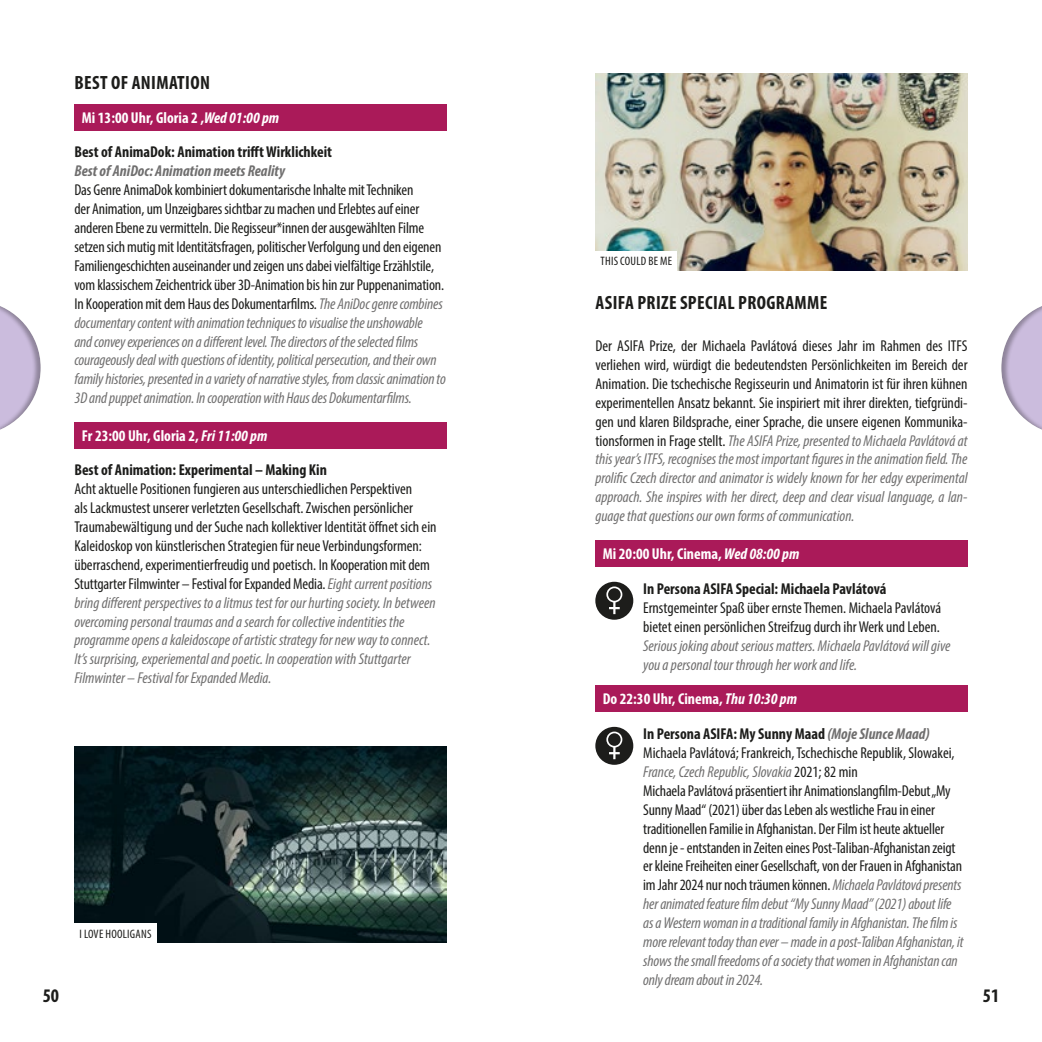
<style>
.page{position:relative;width:1042px;height:1042px;background:#fff}
.page>*{position:absolute;margin:0;border:0;box-sizing:border-box;transform-origin:0 0}
.t1{font:700 condensed 19.25px "Myriad Pro";letter-spacing:.02em;color:#1d1d1b}
.t2{font:condensed 15.75px/18.9px "Myriad Pro";letter-spacing:-.01em;color:#1d1d1b}
.t3{font:700 condensed 15.75px "Myriad Pro";color:#1d1d1b}
.t4{font:700 condensed 15.75px "Myriad Pro";color:#fff}
.t5{font:italic condensed 15.75px/18.9px "Myriad Pro";color:#706f6f}
.t6{font:italic 700 condensed 15.75px "Myriad Pro";color:#706f6f}
.t7{font:condensed 12.25px "Myriad Pro";letter-spacing:.02em;color:#1d1d1b}
.s1{font-style:italic}
.s2{font-style:italic;color:#706f6f}
.s3{font-weight:700}
.s4{font-weight:700;font-style:italic;color:#706f6f}
</style>
<div class="page">
<div style="left:74px;top:104px;width:372px;height:27px;background:#aa1a59"></div>
<div style="left:595px;top:540px;width:372px;height:27px;background:#aa1a59"></div>
<div style="left:595px;top:685px;width:372px;height:27px;background:#aa1a59"></div>
<div style="left:74px;top:422px;width:372px;height:27px;background:#aa1a59"></div>
<img style="left:74px;top:746px;width:372px;height:197px">
<img style="left:595px;top:74px;width:372px;height:196px">
<div style="left:74px;top:923px;width:83px;height:20px;background:#fff"></div>
<div style="left:595px;top:582px;width:38px;height:38px;background:#1d1d1b;border-radius:50%"></div>
<div style="left:606px;top:586px;width:16px;height:16px;border:2px solid #fff;border-radius:50%"></div>
<svg style="left:609px;top:601px;width:11px;height:13px"></svg>
<div style="left:595px;top:727px;width:38px;height:38px;background:#1d1d1b;border-radius:50%"></div>
<div style="left:606px;top:731px;width:16px;height:16px;border:2px solid #fff;border-radius:50%"></div>
<svg style="left:609px;top:746px;width:11px;height:13px"></svg>
<div style="left:595px;top:251px;width:82px;height:19px;background:#fff"></div>
<div style="left:998px;top:299px;width:44px;height:137px;background:#1d1d1b;opacity:.33"></div>
<div style="left:0;top:299px;width:44px;height:137px;background:#1d1d1b;opacity:.33"></div>
<p class="t1" style="left:75px;top:70px;width:137px">BEST OF ANIMATION</p>
<p class="t4" style="left:82px;top:108px;width:199px">Mi 13:00 Uhr, Gloria 2 ,<span class="s1">Wed 01:00 pm</span></p>
<p class="t3" style="left:74px;top:142px;width:259px">Best of AnimaDok: Animation trifft Wirklichkeit</p>
<p class="t6" style="left:74px;top:161px;width:212px">Best of AniDoc: Animation meets Reality</p>
<p class="t2" style="left:74px;top:180px;width:373px">Das Genre AnimaDok kombiniert dokumentarische Inhalte mit Techniken<br>der Animation, um Unzeigbares sichtbar zu machen und Erlebtes auf einer anderen Ebene zu vermitteln. Die Regisseur*innen der ausgewählten Filme setzen sich mutig mit Identitätsfragen, politischer Verfolgung und den eigenen Familiengeschichten auseinander und zeigen uns dabei vielfältige Erzählstile, vom klassischem Zeichentrick über 3D-Animation bis hin zur Puppenanimation.<br>In Kooperation mit dem Haus des Dokumentarfilms. <span class="s2">The AniDoc genre combines documentary content with animation techniques to visualise the unshowable<br>and convey experiences on a different level. The directors of the selected films courageously deal with questions of identity, political persecution, and their own family histories, presented in a variety of narrative styles, from classic animation to 3D and puppet animation. In cooperation with Haus des Dokumentarfilms.</span></p>
<p class="t4" style="left:82px;top:426px;width:187px">Fr 23:00 Uhr, Gloria 2, <span class="s1">Fri 11:00 pm</span></p>
<p class="t3" style="left:74px;top:460px;width:254px">Best of Animation: Experimental – Making Kin</p>
<p class="t2" style="left:74px;top:479px;width:364px">Acht aktuelle Positionen fungieren aus unterschiedlichen Perspektiven<br>als Lackmustest unserer verletzten Gesellschaft. Zwischen persönlicher Traumabewältigung und der Suche nach kollektiver Identität öffnet sich ein Kaleidoskop von künstlerischen Strategien für neue Verbindungsformen: überraschend, experimentierfreudig und poetisch. In Kooperation mit dem Stuttgarter Filmwinter – Festival for Expanded Media. <span class="s2">Eight current positions bring different perspectives to a litmus test for our hurting society. In between overcoming personal traumas and a search for collective indentities the programme opens a kaleidoscope of artistic strategy for new way to connect.<br>It’s surprising, experiemental and poetic. In cooperation with Stuttgarter Filmwinter – Festival for Expanded Media.</span></p>
<p class="t7" style="left:600px;top:254px;width:73px">THIS COULD BE ME</p>
<p class="t1" style="left:595px;top:291px;width:233px">ASIFA PRIZE SPECIAL PROGRAMME</p>
<p class="t2" style="left:595px;top:336px;width:374px;text-align:justify">Der ASIFA Prize, der Michaela Pavlátová dieses Jahr im Rahmen des ITFS verliehen wird, würdigt die bedeutendsten Persönlichkeiten im Bereich der Animation. Die tschechische Regisseurin und Animatorin ist für ihren kühnen experimentellen Ansatz bekannt. Sie inspiriert mit ihrer direkten, tiefgründi&shy;gen und klaren Bildsprache, einer Sprache, die unsere eigenen Kommunika&shy;tionsformen in Frage stellt. <span class="s2">The ASIFA Prize, presented to Michaela Pavlátová at this year’s ITFS, recognises the most important figures in the animation field. The prolific Czech director and animator is widely known for her edgy experimental approach. She inspires with her direct, deep and clear visual language, a lan&shy;guage that questions our own forms of communication.</span></p>
<p class="t4" style="left:603px;top:544px;width:198px">Mi 20:00 Uhr, Cinema, <span class="s1">Wed 08:00 pm</span></p>
<p class="t3" style="left:643px;top:579px;width:245px">In Persona ASIFA Special: Michaela Pavlátová</p>
<p class="t2" style="left:643px;top:598px;width:300px">Ernstgemeinter Spaß über ernste Themen. Michaela Pavlátová bietet einen persönlichen Streifzug durch ihr Werk und Leben.</p>
<p class="t5" style="left:643px;top:636px;width:309px">Serious joking about serious matters. Michaela Pavlátová will give you a personal tour through her work and life.</p>
<p class="t4" style="left:603px;top:689px;width:196px">Do 22:30 Uhr, Cinema, <span class="s1">Thu 10:30 pm</span></p>
<p class="t2" style="left:643px;top:724px;width:322px"><span class="s3">In Persona ASIFA: My Sunny Maad</span> <span class="s4">(Moje Slunce Maad)<br></span>Michaela Pavlátová; Frankreich, Tschechische Republik, Slowakei, <span class="s2">France, Czech Republic, Slovakia</span> 2021; 82 min<br>Michaela Pavlátová präsentiert ihr Animationslangfilm-Debut „My Sunny Maad“ (2021) über das Leben als westliche Frau in einer traditionellen Familie in Afghanistan. Der Film ist heute aktueller denn je - entstanden in Zeiten eines Post-Taliban-Afghanistan zeigt er kleine Freiheiten einer Gesellschaft, von der Frauen in Afghanistan im Jahr 2024 nur noch träumen können. <span class="s2">Michaela Pavlátová presents her animated feature film debut “My Sunny Maad” (2021) about life as a Western woman in a traditional family in Afghanistan. The film is more relevant today than ever – made in a post-Taliban Afghanistan, it shows the small freedoms of a society that women in Afghanistan can only dream about in 2024.</span></p>
<p class="t7" style="left:79px;top:926px;width:73px">I LOVE HOOLIGANS</p>
<p class="t1" style="left:43px;top:983px;width:18px">50</p>
<p class="t1" style="left:983px;top:983px;width:18px">51</p>
</div>
